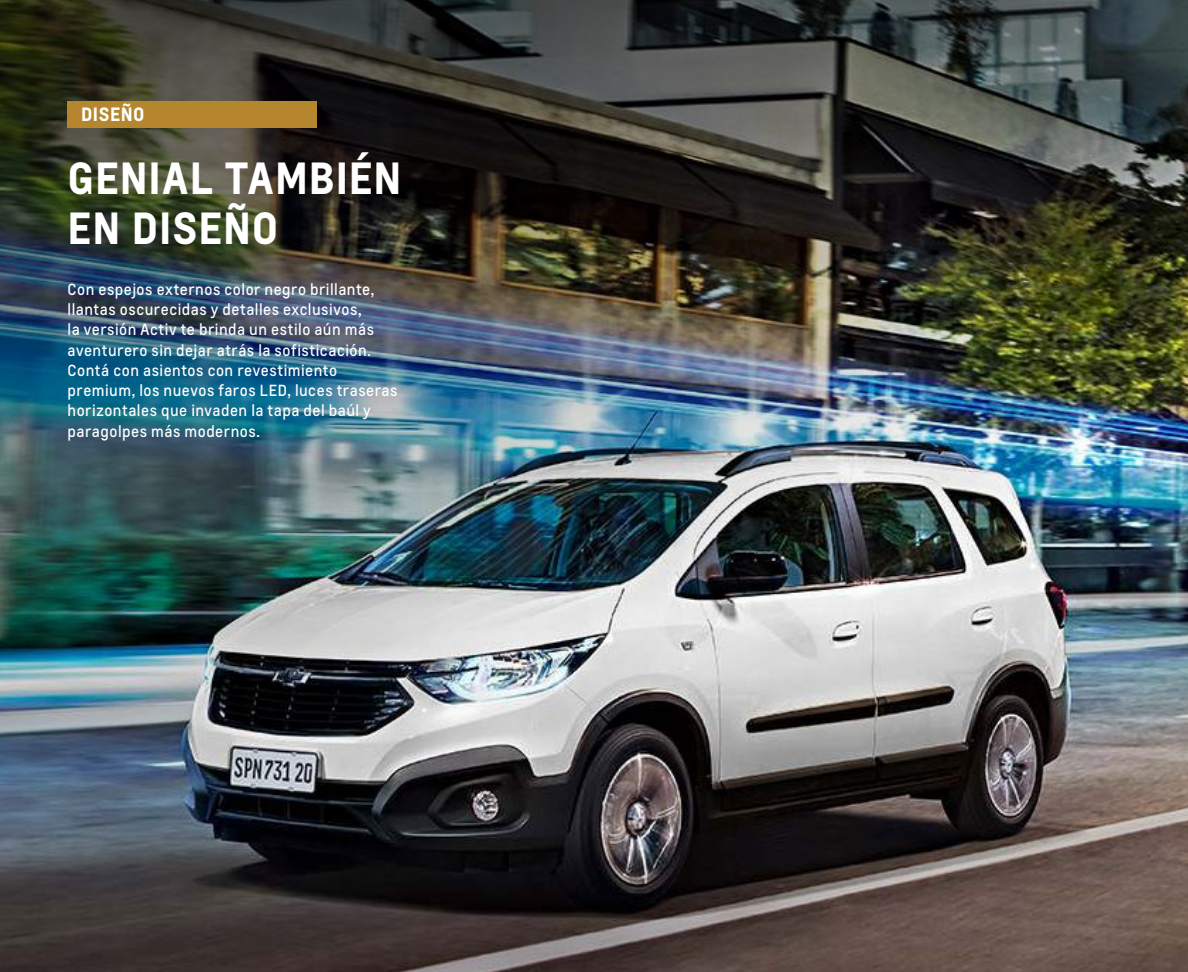
<style>
.page{position:relative;width:1188px;height:972px;background:#fff}
.page>*{position:absolute;margin:0;border:0;box-sizing:border-box;transform-origin:0 0}
.t1{font:700 42px/50.4px "Louis Global 2";letter-spacing:.02em;color:#fff}
.t2{font:700 18px "Louis Global 2";letter-spacing:.025em;color:#fff}
.t3{font:15px/20.2px "Louis Global 2";letter-spacing:.035em;color:#fff}
</style>
<div class="page">
<img style="left:0;top:0;width:1188px;height:972px">
<div style="left:68px;top:101px;width:249px;height:27px;background:#b5862d"></div>
<p class="t2" style="left:81px;top:101px;width:65px">DISEÑO</p>
<h1 class="t1" style="left:68px;top:151px;width:335px">GENIAL TAMBIÉN<br>EN DISEÑO</h1>
<p class="t3" style="left:68px;top:279px;width:332px">Con espejos externos color negro brillante, llantas oscurecidas y detalles exclusivos,<br>la versión Activ te brinda un estilo aún más aventurero sin dejar atrás la sofisticación.<br>Contá con asientos con revestimiento premium, los nuevos faros LED, luces traseras horizontales que invaden la tapa del baúl y paragolpes más modernos.</p>
</div>
